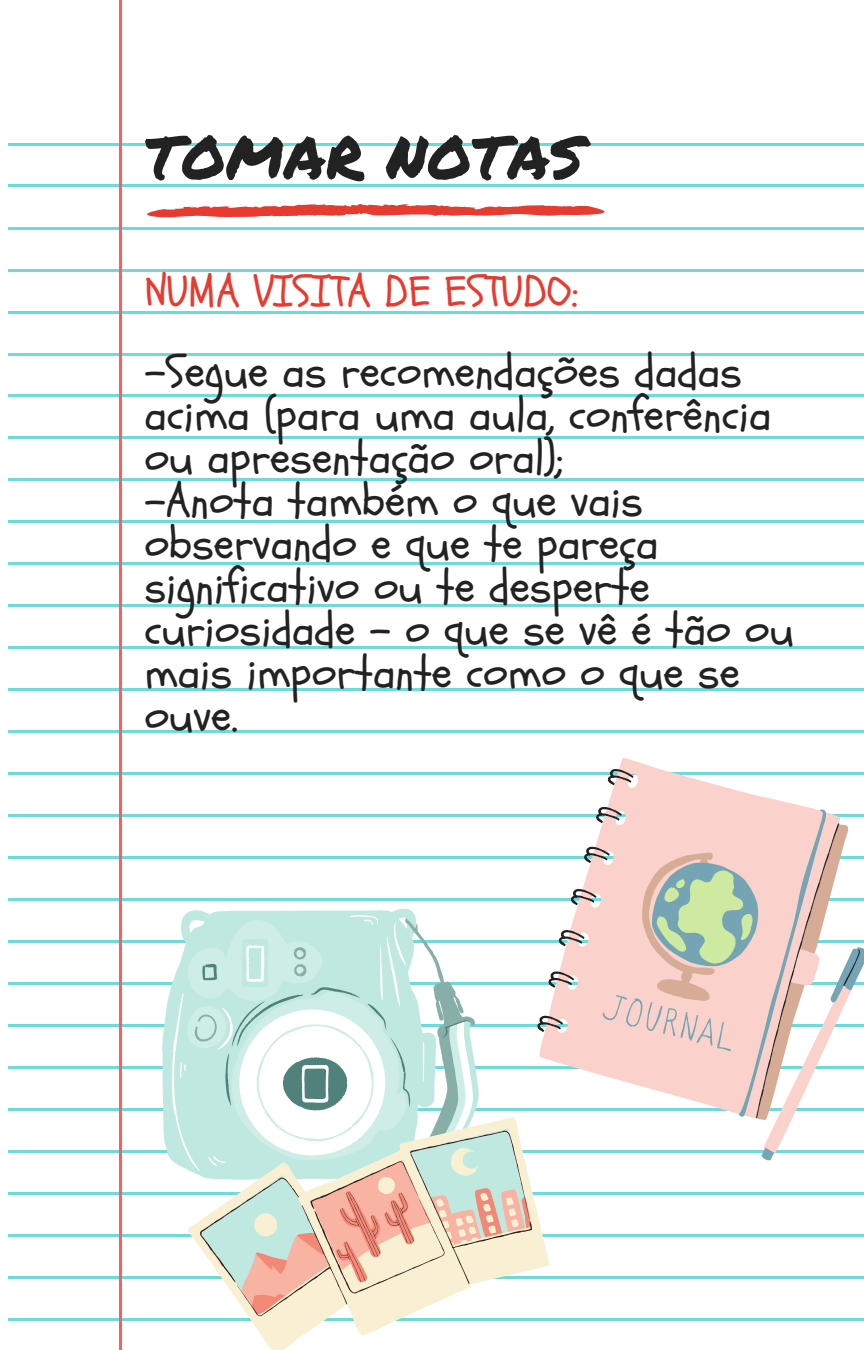
<style>
.page{position:relative;width:864px;height:1350px;background:#fff}
.page>*{position:absolute;margin:0;border:0;box-sizing:border-box;transform-origin:0 0}
.t1{font:59.62px "Permanent Marker";color:#222}
.t2{font:45.9px/43px "Schoolbell";color:#222}
.t3{font:43.88px "Schoolbell";color:#e83b30}
</style>
<div class="page">
<hr style="left:8px;top:143px;width:856px;height:3px;background:#6edbdb">
<hr style="left:8px;top:185px;width:856px;height:2px;background:#6edbdb">
<hr style="left:8px;top:227px;width:856px;height:2px;background:#6edbdb">
<hr style="left:8px;top:269px;width:856px;height:2px;background:#6edbdb">
<hr style="left:8px;top:311px;width:856px;height:2px;background:#6edbdb">
<hr style="left:8px;top:353px;width:856px;height:2px;background:#6edbdb">
<hr style="left:8px;top:395px;width:856px;height:2px;background:#6edbdb">
<hr style="left:8px;top:437px;width:856px;height:2px;background:#6edbdb">
<hr style="left:8px;top:479px;width:856px;height:2px;background:#6edbdb">
<hr style="left:8px;top:521px;width:856px;height:2px;background:#6edbdb">
<hr style="left:8px;top:563px;width:856px;height:2px;background:#6edbdb">
<hr style="left:8px;top:605px;width:856px;height:2px;background:#6edbdb">
<hr style="left:8px;top:646px;width:856px;height:3px;background:#6edbdb">
<hr style="left:8px;top:688px;width:856px;height:3px;background:#6edbdb">
<hr style="left:8px;top:731px;width:856px;height:2px;background:#6edbdb">
<hr style="left:8px;top:773px;width:856px;height:2px;background:#6edbdb">
<hr style="left:8px;top:815px;width:856px;height:2px;background:#6edbdb">
<hr style="left:8px;top:856px;width:856px;height:3px;background:#6edbdb">
<hr style="left:8px;top:898px;width:856px;height:3px;background:#6edbdb">
<hr style="left:8px;top:940px;width:856px;height:3px;background:#6edbdb">
<hr style="left:8px;top:982px;width:856px;height:3px;background:#6edbdb">
<hr style="left:8px;top:1024px;width:856px;height:3px;background:#6edbdb">
<hr style="left:8px;top:1066px;width:856px;height:3px;background:#6edbdb">
<hr style="left:8px;top:1108px;width:856px;height:3px;background:#6edbdb">
<hr style="left:8px;top:1150px;width:856px;height:3px;background:#6edbdb">
<hr style="left:8px;top:1192px;width:856px;height:3px;background:#6edbdb">
<hr style="left:8px;top:1234px;width:856px;height:3px;background:#6edbdb">
<hr style="left:8px;top:1276px;width:856px;height:3px;background:#6edbdb">
<hr style="left:8px;top:1318px;width:856px;height:3px;background:#6edbdb">
<hr style="left:119px;top:0;width:3px;height:1350px;background:#ff5c5c">
<svg style="left:147px;top:204px;width:458px;height:14px"></svg>
<svg style="left:472px;top:730px;width:392px;height:426px"></svg>
<svg style="left:162px;top:908px;width:317px;height:252px"></svg>
<svg style="left:172px;top:915px;width:302px;height:249px;fill:#bfe9e0"></svg>
<svg style="left:183px;top:918px;width:12px;height:149px;background:#c3eae2"></svg>
<svg style="left:195px;top:918px;width:280px;height:149px;fill:#bfe9e0"></svg>
<svg style="left:202px;top:964px;width:268px;height:103px"></svg>
<svg style="left:177px;top:1067px;width:400px;height:170px"></svg>
<svg style="left:192px;top:1085px;width:367px;height:265px"></svg>
<p class="t1" style="left:145px;top:113px;width:441px">TOMAR NOTAS</p>
<p class="t3" style="left:145px;top:262px;width:435px">NUMA VISITA DE ESTUDO:</p>
<p class="t2" style="left:144px;top:351px;width:628px">-Segue as recomendações dadas acima (para uma aula, conferência ou apresentação oral);</p>
<p class="t2" style="left:144px;top:480px;width:651px">-Anota também o que vais observando e que te pareça significativo ou te desperte curiosidade - o que se vê é tão ou mais importante como o que se ouve.</p>
</div>
